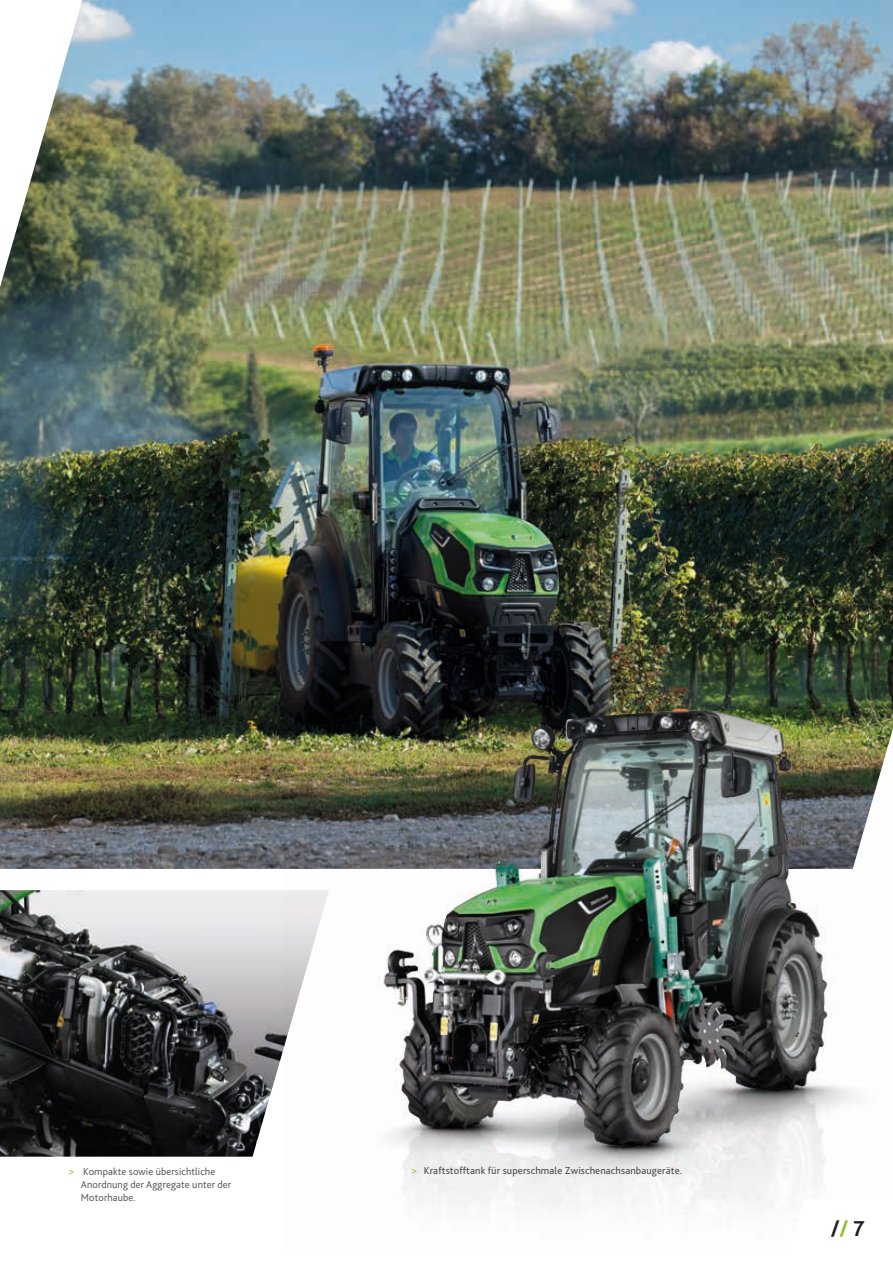
<style>
.page{position:relative;width:893px;height:1263px;background:#fff}
.page>*{position:absolute;margin:0;border:0;box-sizing:border-box;transform-origin:0 0}
.t1{font:700 22.5px "Bliss Pro";color:#1d1d1b}
.t2{font:300 10.5px/12.6px "Bliss Pro";letter-spacing:.01em;color:#4b4b4a}
.t3{font:10.5px "Bliss Pro";letter-spacing:.01em;color:#4b4b4a}
.s1{font-weight:400;color:#90c02a}
.s2{color:#90c02a}
</style>
<div class="page">
<img style="left:0;top:0;width:893px;height:869px">
<img style="left:0;top:890px;width:282px;height:267px">
<img style="left:282px;top:651px;width:611px;height:564px">
<svg style="left:785px;top:1199px;width:108px;height:16px"></svg>
<p class="t2" style="left:68px;top:1165px;width:149px"><span class="s1">&gt;</span> Kompakte sowie übersichtliche</p>
<p class="t3" style="left:411px;top:1164px;width:273px"><span class="s2">&gt;</span> Kraftstofftank für superschmale Zwischenachsanbaugeräte.</p>
<p class="t2" style="left:81px;top:1178px;width:152px">Anordnung der Aggregate unter der<br>Motorhaube.</p>
<h1 class="t1" style="left:831px;top:1215px;width:35px">/<span class="s2">/</span> 7</h1>
</div>
